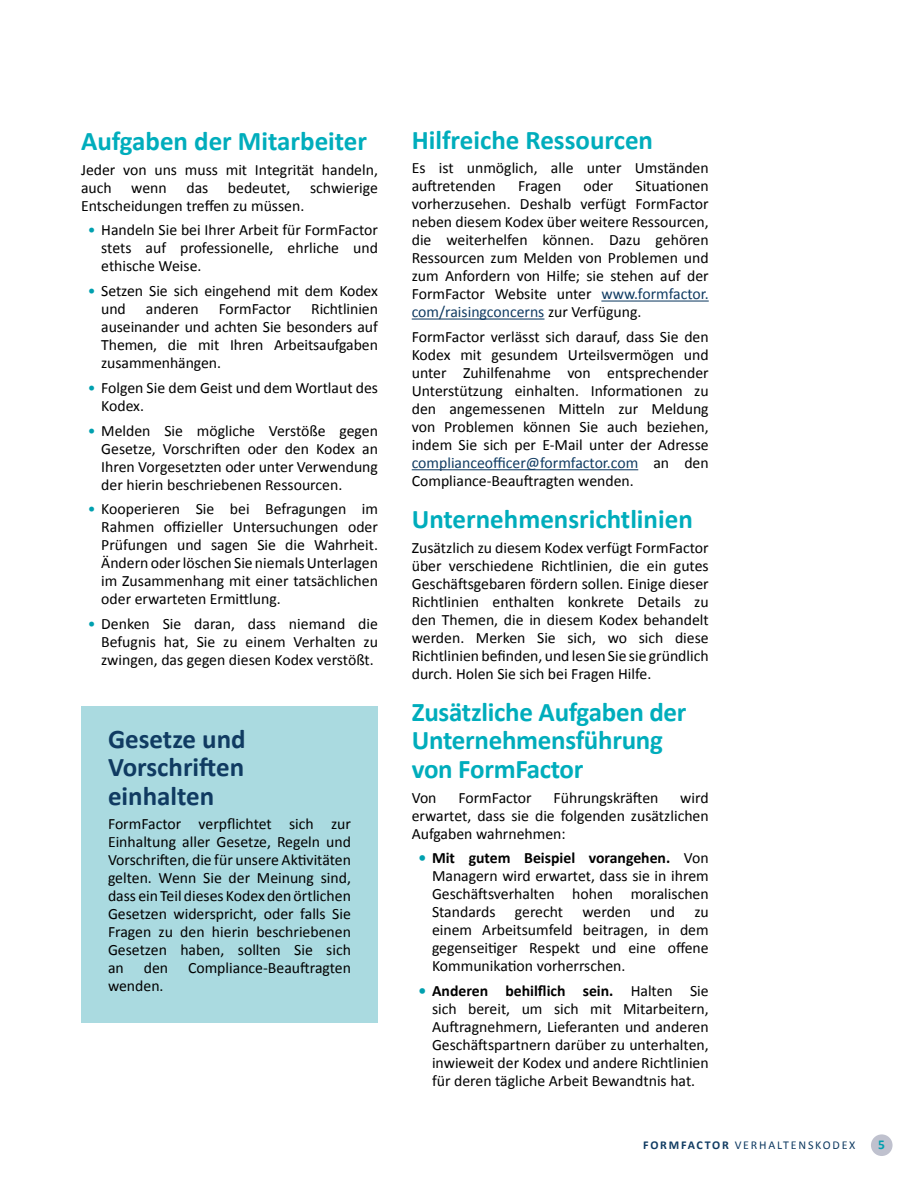
<style>
.page{position:relative;width:918px;height:1188px;background:#fff}
.page>*{position:absolute;margin:0;border:0;box-sizing:border-box;transform-origin:0 0}
.t1{font:700 27px/28.5px "Calibri";letter-spacing:-.01em;color:#00adbc}
.t2{font:700 27px/28.5px "Calibri";color:#103b62;text-align:justify}
.t3{font:15.75px/18px "Calibri";color:#000;text-align:justify}
.t4{font:700 13.5px "Calibri";color:#00a0af}
.t5{font:12px "Calibri";letter-spacing:.15em;color:#103b62}
.s1{color:#00a0af}
.s2{color:#103b62}
.s3{font-weight:700;color:#00a0af}
.s4{font-weight:700}
</style>
<div class="page">
<div style="left:871px;top:1134px;width:22px;height:22px;background:#bfc1ce;border-radius:50%"></div>
<div style="left:81px;top:706px;width:297px;height:317px;background:#aadae0"></div>
<hr style="left:601px;top:301px;width:108px;height:1px;background:#103b62">
<hr style="left:412px;top:319px;width:132px;height:1px;background:#103b62">
<hr style="left:412px;top:469px;width:226px;height:1px;background:#103b62">
<h1 class="t1" style="left:81px;top:125px;width:288px">Aufgaben der Mitarbeiter</h1>
<p class="t3" style="left:81px;top:160px;width:299px">Jeder von uns muss mit Integrität handeln, auch wenn das bedeutet, schwierige Entscheidungen treffen zu müssen.</p>
<p class="t3" style="left:101px;top:221px;width:278px;text-indent:-13px"><span class="s1">•</span> Handeln Sie bei Ihrer Arbeit für FormFactor stets auf professionelle, ehrliche und ethische Weise.</p>
<p class="t3" style="left:101px;top:282px;width:278px;text-indent:-13px"><span class="s1">•</span> Setzen Sie sich eingehend mit dem Kodex und</p>
<p class="t3" style="left:101px;top:300px;width:278px;text-indent:210px">Richtlinien auseinander und achten Sie besonders auf Themen, die mit Ihren Arbeitsaufgaben zusammenhängen.</p>
<p class="t3" style="left:101px;top:379px;width:278px;text-indent:-13px"><span class="s1">•</span> Folgen Sie dem Geist und dem Wortlaut des<br>Kodex.</p>
<p class="t3" style="left:101px;top:421px;width:278px;text-indent:-13px"><span class="s1">•</span> Melden Sie mögliche Verstöße gegen Gesetze, Vorschriften oder den Kodex an Ihren Vorgesetzten oder unter Verwendung der hierin beschriebenen Ressourcen.</p>
<p class="t3" style="left:101px;top:500px;width:278px;text-indent:-13px"><span class="s1">•</span> Kooperieren Sie bei Befragungen im Rahmen offizieller Untersuchungen oder Prüfungen und sagen Sie die Wahrheit.<br>Ändern oder löschen Sie niemals Unterlagen im Zusammenhang mit einer tatsächlichen oder erwarteten Ermittlung.</p>
<p class="t3" style="left:101px;top:615px;width:278px;text-indent:-13px"><span class="s1">•</span> Denken Sie daran, dass niemand die Befugnis hat, Sie zu einem Verhalten zu zwingen, das gegen diesen Kodex verstößt.</p>
<p class="t3" style="left:146px;top:300px;width:54px">anderen</p>
<p class="t3" style="left:219px;top:300px;width:74px">FormFactor</p>
<h1 class="t2" style="left:108px;top:723px;width:139px">Gesetze und Vorschriften einhalten</h1>
<p class="t3" style="left:108px;top:815px;width:245px">FormFactor verpflichtet sich zur Einhaltung aller Gesetze, Regeln und Vorschriften, die für unsere Aktivitäten gelten. Wenn Sie der Meinung sind, dass ein Teil dieses Kodex den örtlichen Gesetzen widerspricht, oder falls Sie Fragen zu den hierin beschriebenen Gesetzen haben, sollten Sie sich an</p>
<p class="t3" style="left:144px;top:959px;width:26px">den</p>
<p class="t3" style="left:188px;top:959px;width:164px">Compliance-Beauftragten</p>
<p class="t3" style="left:108px;top:977px;width:57px">wenden.</p>
<h1 class="t1" style="left:412px;top:124px;width:243px">Hilfreiche Ressourcen</h1>
<p class="t3" style="left:412px;top:159px;width:298px">Es ist unmöglich, alle unter Umständen auftretenden</p>
<p class="t3" style="left:518px;top:177px;width:45px">Fragen</p>
<p class="t3" style="left:583px;top:177px;width:31px">oder</p>
<p class="t3" style="left:412px;top:177px;width:299px;text-indent:224px">Situationen vorherzusehen. Deshalb verfügt FormFactor neben diesem Kodex über weitere Ressourcen, die weiterhelfen können. Dazu gehören Ressourcen zum Melden von Problemen und zum Anfordern von Hilfe; sie stehen auf der FormFactor Website unter <span class="s2">www.formfactor. com/raisingconcerns</span> zur Verfügung.</p>
<p class="t3" style="left:412px;top:328px;width:299px">FormFactor verlässt sich darauf, dass Sie den Kodex mit gesundem Urteilsvermögen und unter Zuhilfenahme von entsprechender Unterstützung einhalten. Informationen zu den angemessenen Mitteln zur Meldung von Problemen können Sie auch beziehen, indem Sie sich per E-Mail unter der Adresse <span class="s2">complianceofficer@formfactor.com</span> an den Compliance-Beauftragten wenden.</p>
<h1 class="t1" style="left:412px;top:504px;width:283px">Unternehmensrichtlinien</h1>
<p class="t3" style="left:412px;top:539px;width:299px">Zusätzlich zu diesem Kodex verfügt FormFactor über verschiedene Richtlinien, die ein gutes Geschäftsgebaren fördern sollen. Einige dieser Richtlinien enthalten konkrete Details zu den Themen, die in diesem Kodex behandelt werden. Merken Sie sich, wo sich diese Richtlinien befinden, und lesen Sie sie gründlich durch. Holen Sie sich bei Fragen Hilfe.</p>
<h1 class="t1" style="left:412px;top:696px;width:276px">Zusätzliche Aufgaben der<br>Unternehmensführung von FormFactor</h1>
<p class="t3" style="left:412px;top:788px;width:26px">Von</p>
<p class="t3" style="left:458px;top:788px;width:75px">FormFactor</p>
<p class="t3" style="left:554px;top:788px;width:106px">Führungskräften</p>
<p class="t3" style="left:412px;top:788px;width:298px;text-indent:269px">wird erwartet, dass sie die folgenden zusätzlichen Aufgaben wahrnehmen:</p>
<p class="t3" style="left:432px;top:849px;width:278px;text-indent:-13px"><span class="s3">•</span> <span class="s4">Mit gutem Beispiel vorangehen.</span> Von Managern wird erwartet, dass sie in ihrem Geschäftsverhalten hohen moralischen Standards gerecht werden und zu einem Arbeitsumfeld beitragen, in dem gegenseitiger Respekt und eine offene Kommunikation vorherrschen.</p>
<p class="t3" style="left:432px;top:982px;width:278px;text-indent:-13px"><span class="s3">•</span> <span class="s4">Anderen behilflich sein.</span> Halten Sie sich bereit, um sich mit Mitarbeitern, Auftragnehmern, Lieferanten und anderen Geschäftspartnern darüber zu unterhalten, inwieweit der Kodex und andere Richtlinien für deren tägliche Arbeit Bewandtnis hat.</p>
<p class="t5" style="left:643px;top:1138px;width:214px"><span class="s4">FORMFACTOR</span> VERHALTENSKODEX</p>
<p class="t4" style="left:878px;top:1136px;width:8px">5</p>
</div>
